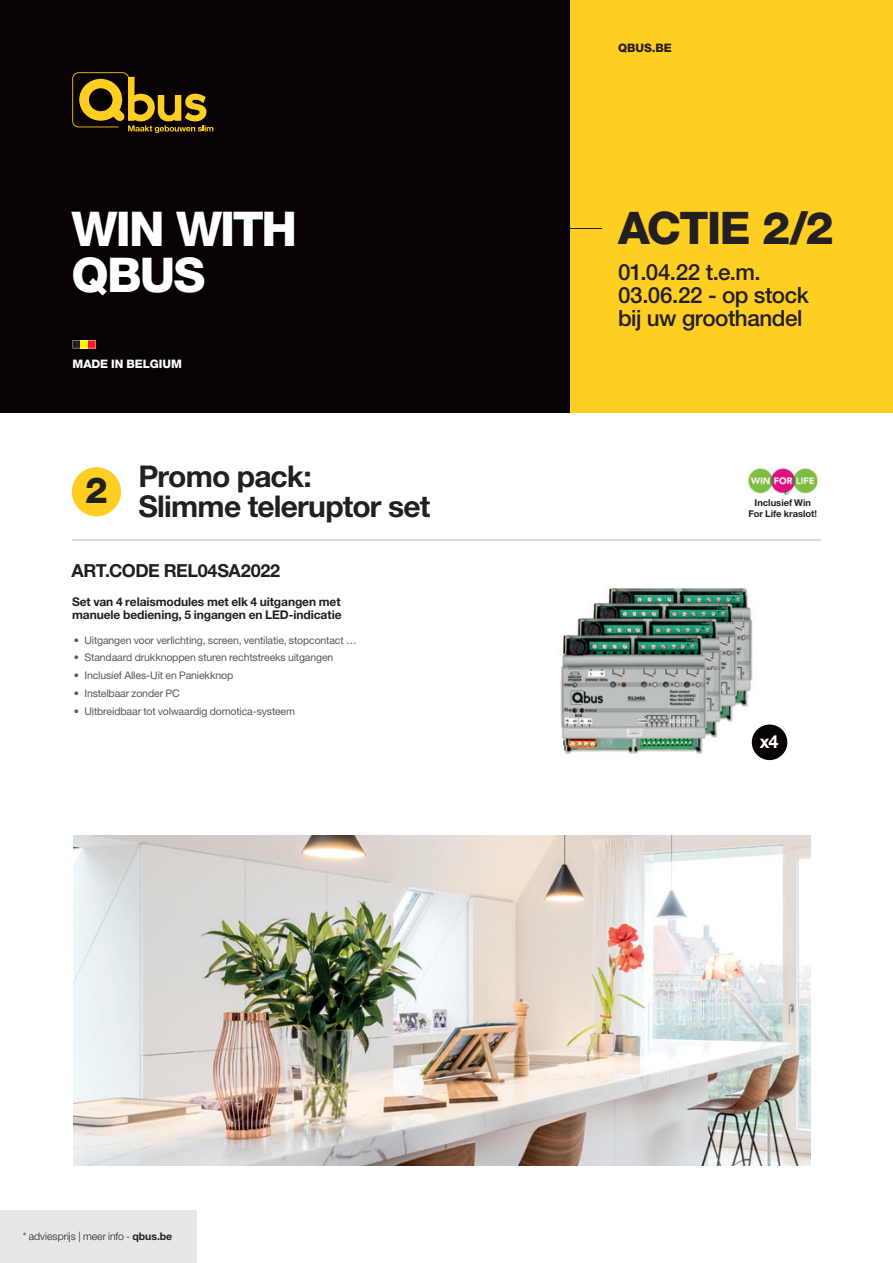
<style>
.page{position:relative;width:893px;height:1263px;background:#fff}
.page>*{position:absolute;margin:0;border:0;box-sizing:border-box;transform-origin:0 0}
.t1{font:800 48px/46.5px "Helvetica Neue LT Std";letter-spacing:-.04em;color:#fff}
.t2{font:800 45px "Helvetica Neue LT Std";letter-spacing:-.035em;color:#231f20}
.t3{font:800 36px "Helvetica Neue LT Std";color:#231f20}
.t4{font:700 30px/30px "Helvetica Neue LT Std";letter-spacing:-.03em;color:#231f20}
.t5{font:500 22.5px/23.4px "Helvetica Neue LT Std";letter-spacing:-.02em;color:#231f20}
.t6{font:700 18px "Helvetica Neue LT Std";letter-spacing:-.025em;color:#231f20}
.t7{font:700 18px "Helvetica Neue LT Std";color:#fff}
.t8{font:700 12px/13.5px "Helvetica Neue LT Std";letter-spacing:-.005em;color:#231f20}
.t9{font:800 11.7px "Helvetica Neue LT Std";letter-spacing:-.005em;color:#fff}
.t10{font:800 11.7px "Helvetica Neue LT Std";letter-spacing:-.005em;color:#231f20}
.t11{font:10.5px "Helvetica Neue LT Std";letter-spacing:-.01em;color:#57585a}
.t12{font:300 10.5px "Helvetica Neue LT Std";letter-spacing:-.005em;color:#231f20}
.t13{font:700 9.3px/10.5px "Helvetica Neue LT Std";color:#231f20;text-align:center}
.s1{font-weight:700}
</style>
<div class="page">
<div style="left:0;top:0;width:570px;height:412px;background:#080302"></div>
<svg style="left:72px;top:72px;width:141px;height:61px"></svg>
<div style="left:570px;top:0;width:323px;height:412px;background:#ffce23"></div>
<hr style="left:569px;top:228px;width:33px;height:1px;background:#231f20">
<svg style="left:73px;top:340px;width:23px;height:8px"></svg>
<div style="left:72px;top:467px;width:49px;height:49px;background:#ffce23;border-radius:50%"></div>
<hr style="left:72px;top:540px;width:749px;height:1px;background:#dcdddf">
<img style="left:609px;top:587px;width:117px;height:8px">
<img style="left:726px;top:588px;width:21px;height:7px">
<img style="left:593px;top:595px;width:122px;height:16px">
<img style="left:744px;top:635px;width:9px;height:72px">
<img style="left:715px;top:595px;width:38px;height:40px">
<img style="left:577px;top:611px;width:113px;height:16px">
<img style="left:729px;top:663px;width:15px;height:59px">
<img style="left:690px;top:611px;width:54px;height:52px">
<img style="left:563px;top:745px;width:23px;height:9px">
<img style="left:586px;top:745px;width:117px;height:9px">
<img style="left:560px;top:634px;width:8px;height:72px">
<img style="left:560px;top:706px;width:37px;height:39px">
<img style="left:597px;top:729px;width:120px;height:16px">
<img style="left:568px;top:627px;width:15px;height:51px">
<img style="left:568px;top:678px;width:54px;height:51px">
<img style="left:622px;top:714px;width:107px;height:15px">
<img style="left:583px;top:627px;width:146px;height:87px">
<div style="left:752px;top:724px;width:35px;height:36px;background:#080302;border-radius:50%"></div>
<div style="left:0;top:1210px;width:196px;height:53px;background:#e6e7e9"></div>
<img style="left:747px;top:468px;width:71px;height:26px">
<svg style="left:784px;top:491px;width:4px;height:4px"></svg>
<img style="left:73px;top:836px;width:737px;height:329px">
<p class="t10" style="left:618px;top:41px;width:55px">QBUS.BE</p>
<h1 class="t1" style="left:72px;top:205px;width:227px">WIN WITH<br>QBUS</h1>
<h2 class="t2" style="left:618px;top:201px;width:217px">ACTIE 2/2</h2>
<h3 class="t5" style="left:618px;top:260px;width:192px">01.04.22 t.e.m.<br>03.06.22 - op stock bij uw groothandel</h3>
<p class="t9" style="left:73px;top:357px;width:111px">MADE IN BELGIUM</p>
<h3 class="t3" style="left:85px;top:469px;width:24px">2</h3>
<h3 class="t4" style="left:138px;top:461px;width:293px">Promo pack:<br>Slimme teleruptor set</h3>
<h3 class="t6" style="left:72px;top:559px;width:210px">ART.CODE REL04SA2022</h3>
<p class="t8" style="left:72px;top:594px;width:271px">Set van 4 relaismodules met elk 4 uitgangen met manuele bediening, 5 ingangen en LED-indicatie</p>
<p class="t11" style="left:74px;top:634px;width:284px">• Uitgangen voor verlichting, screen, ventilatie, stopcontact …</p>
<p class="t11" style="left:74px;top:651px;width:261px">• Standaard drukknoppen sturen rechtstreeks uitgangen</p>
<p class="t11" style="left:74px;top:669px;width:161px">• Inclusief Alles-Uit en Paniekknop</p>
<p class="t11" style="left:74px;top:687px;width:107px">• Instelbaar zonder PC</p>
<p class="t11" style="left:74px;top:705px;width:223px">• Uitbreidbaar tot volwaardig domotica-systeem</p>
<p class="t12" style="left:23px;top:1230px;width:151px">* adviesprijs | meer info - <span class="s1">qbus.be</span></p>
<p class="t13" style="left:749px;top:498px;width:70px">Inclusief Win<br>For Life kraslot!</p>
<h3 class="t7" style="left:760px;top:731px;width:20px">x4</h3>
</div>
